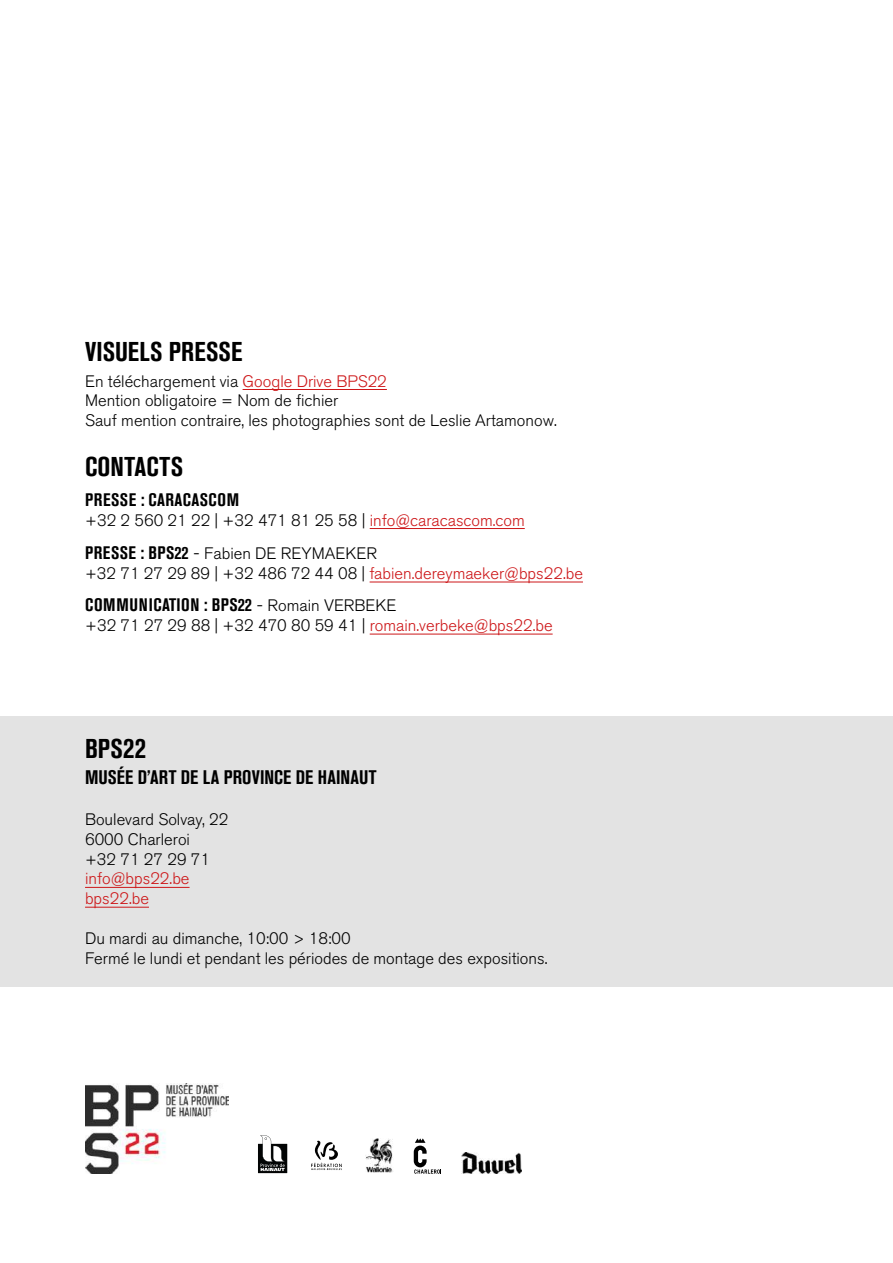
<style>
.page{position:relative;width:893px;height:1263px;background:#fff}
.page>*{position:absolute;margin:0;border:0;box-sizing:border-box;transform-origin:0 0}
.t1{font:700 condensed 27px "Akzidenz Grotesk BQ";letter-spacing:.005em;color:#000}
.t2{font:700 condensed 19.5px "Akzidenz Grotesk BQ";letter-spacing:.005em;color:#000}
.t3{font:700 condensed 18px "Akzidenz Grotesk BQ";letter-spacing:.035em;color:#000}
.t4{font:300 16.5px/19.8px "Akzidenz Grotesk BQ";color:#000}
.t5{font:300 16.5px/19.8px "Akzidenz Grotesk BQ";color:#cd1719}
.s1{color:#cd1719}
.s2{font-weight:700;font-stretch:condensed;font-size:18px}
.s3{font-size:18px}
.s4{font-weight:300;font-stretch:normal}
.s5{font-weight:300;font-stretch:normal;font-size:16.5px}
.s6{font-size:28.5px}
</style>
<div class="page">
<div style="left:0;top:716px;width:893px;height:270px;background:#e3e3e3"></div>
<hr style="left:370px;top:581px;width:213px;height:1px;background:#cd1719">
<hr style="left:370px;top:528px;width:155px;height:1px;background:#cd1719">
<hr style="left:243px;top:389px;width:144px;height:1px;background:#cd1719">
<hr style="left:370px;top:634px;width:183px;height:1px;background:#cd1719">
<img style="left:85px;top:1083px;width:144px;height:91px">
<hr style="left:85px;top:887px;width:105px;height:1px;background:#cd1719">
<hr style="left:85px;top:907px;width:64px;height:1px;background:#cd1719">
<svg style="left:258px;top:1135px;width:29px;height:38px"></svg>
<svg style="left:311px;top:1141px;width:31px;height:29px"></svg>
<img style="left:366px;top:1138px;width:27px;height:35px">
<svg style="left:414px;top:1138px;width:27px;height:36px"></svg>
<img style="left:462px;top:1152px;width:59px;height:22px">
<h1 class="t1" style="left:85px;top:336px;width:159px">VISUELS PRESSE</h1>
<p class="t4" style="left:85px;top:371px;width:473px">En téléchargement via <span class="s1">Google Drive BPS22<br></span>Mention obligatoire = Nom de fichier<br>Sauf mention contraire, les photographies sont de Leslie Artamonow.</p>
<h1 class="t1" style="left:85px;top:451px;width:99px">CONTACTS</h1>
<p class="t3" style="left:85px;top:489px;width:156px">PRESSE : CARACASCOM</p>
<p class="t4" style="left:85px;top:510px;width:441px">+32 2 560 21 22 | +32 471 81 25 58 | <span class="s1">info@caracascom.com</span></p>
<p class="t4" style="left:85px;top:544px;width:499px"><span class="s2">PRESSE : BPS22</span> <span class="s3">-</span> Fabien DE REYMAEKER<br>+32 71 27 29 89 | +32 486 72 44 08 | <span class="s1">fabien.dereymaeker@bps22.be</span></p>
<p class="t3" style="left:85px;top:595px;width:313px">COMMUNICATION : BPS22 <span class="s4">-</span> <span class="s5">Romain VERBEKE</span></p>
<p class="t4" style="left:85px;top:616px;width:469px">+32 71 27 29 88 | +32 470 80 59 41 | <span class="s1">romain.verbeke@bps22.be</span></p>
<h1 class="t1" style="left:85px;top:734px;width:63px">BPS<span class="s6">22</span></h1>
<p class="t2" style="left:85px;top:766px;width:293px">MUSÉE D’ART DE LA PROVINCE DE HAINAUT</p>
<p class="t4" style="left:85px;top:810px;width:145px">Boulevard Solvay, 22<br>6000 Charleroi<br>+32 71 27 29 71</p>
<p class="t5" style="left:85px;top:869px;width:106px">info@bps22.be bps22.be</p>
<p class="t4" style="left:85px;top:929px;width:464px">Du mardi au dimanche, 10:00 &gt; 18:00<br>Fermé le lundi et pendant les périodes de montage des expositions.</p>
</div>
